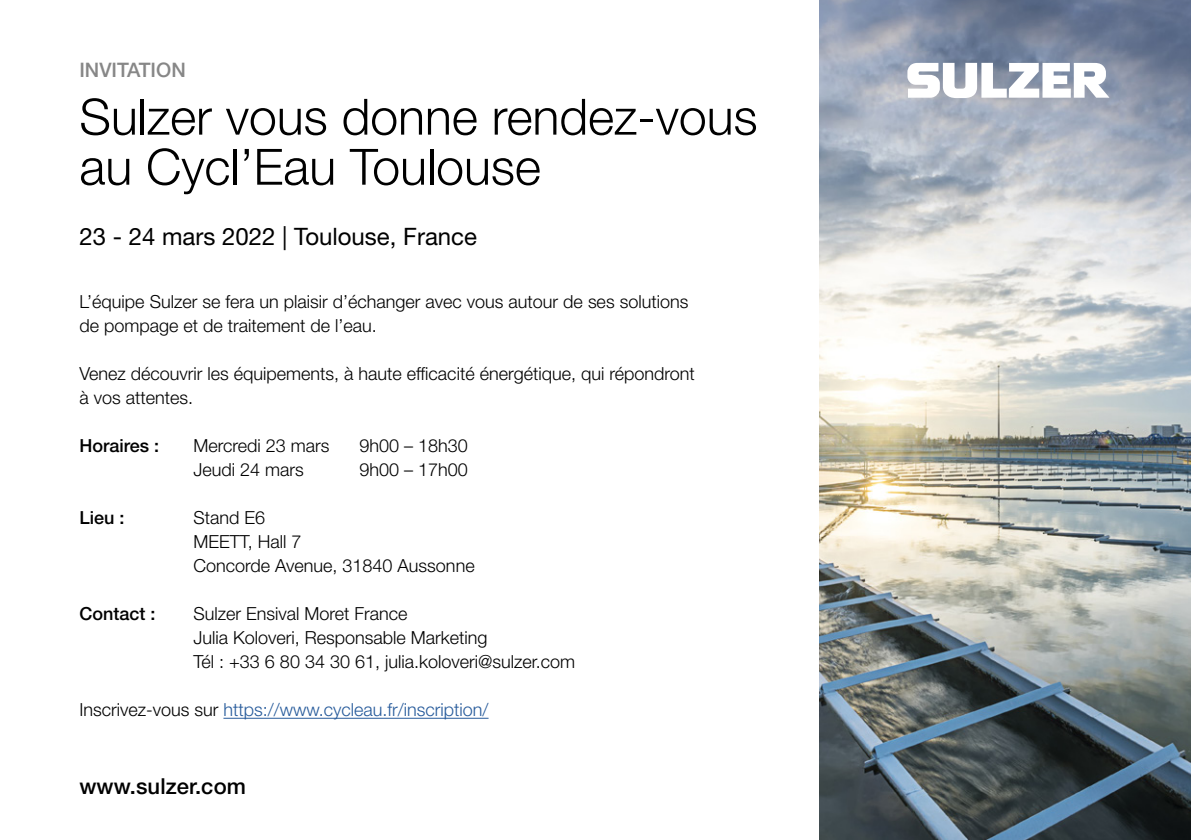
<style>
.page{position:relative;width:1191px;height:840px;background:#fff}
.page>*{position:absolute;margin:0;border:0;box-sizing:border-box;transform-origin:0 0}
.t1{font:300 50px/50px "Helvetica Neue LT Pro";color:#000}
.t2{font:24px "Helvetica Neue LT Pro";color:#000}
.t3{font:500 22px "Helvetica Neue LT Pro";letter-spacing:.005em;color:#000}
.Paragraph_text{font:500 20px "Helvetica Neue LT Pro";color:#878787}
.t4{font:300 18px/24px "Helvetica Neue LT Pro";color:#000}
.t5{font:300 18px "Helvetica Neue LT Pro";color:#275b9b}
.t6{font:500 18px "Helvetica Neue LT Pro";color:#000}
.s1{color:#000}
</style>
<div class="page">
<img style="left:819px;top:0;width:372px;height:839px">
<svg style="left:907px;top:63px;width:202px;height:35px"></svg>
<hr style="left:223px;top:717px;width:265px;height:1px;background:#275b9b">
<p class="Paragraph_text" style="left:79px;top:58px;width:108px">INVITATION</p>
<p class="t1" style="left:79px;top:91px;width:679px">Sulzer vous donne rendez-vous au Cycl’Eau Toulouse</p>
<p class="t2" style="left:79px;top:221px;width:399px">23 - 24 mars 2022 | Toulouse, France</p>
<p class="t4" style="left:79px;top:289px;width:610px">L’équipe Sulzer se fera un plaisir d’échanger avec vous autour de ses solutions de pompage et de traitement de l’eau.</p>
<p class="t4" style="left:79px;top:361px;width:617px">Venez découvrir les équipements, à haute efficacité énergétique, qui répondront à vos attentes.</p>
<p class="t6" style="left:79px;top:434px;width:81px">Horaires :</p>
<p class="t4" style="left:193px;top:433px;width:138px">Mercredi 23 mars</p>
<p class="t4" style="left:359px;top:433px;width:110px">9h00 – 18h30</p>
<p class="t4" style="left:193px;top:457px;width:112px">Jeudi 24 mars</p>
<p class="t4" style="left:359px;top:457px;width:110px">9h00 – 17h00</p>
<p class="t6" style="left:79px;top:506px;width:47px">Lieu :</p>
<p class="t4" style="left:193px;top:505px;width:73px">Stand E6</p>
<p class="t4" style="left:193px;top:529px;width:110px">MEETT, Hall 7</p>
<p class="t4" style="left:193px;top:553px;width:283px">Concorde Avenue, 31840 Aussonne</p>
<p class="t6" style="left:79px;top:602px;width:78px">Contact :</p>
<p class="t4" style="left:193px;top:601px;width:216px">Sulzer Ensival Moret France</p>
<p class="t4" style="left:193px;top:625px;width:296px">Julia Koloveri, Responsable Marketing</p>
<p class="t4" style="left:193px;top:649px;width:383px">Tél : +33 6 80 34 30 61, julia.koloveri@sulzer.com</p>
<p class="t5" style="left:79px;top:698px;width:411px"><span class="s1">Inscrivez-vous sur</span> https://www.cycleau.fr/inscription/</p>
<p class="t3" style="left:79px;top:772px;width:168px">www.sulzer.com</p>
</div>
